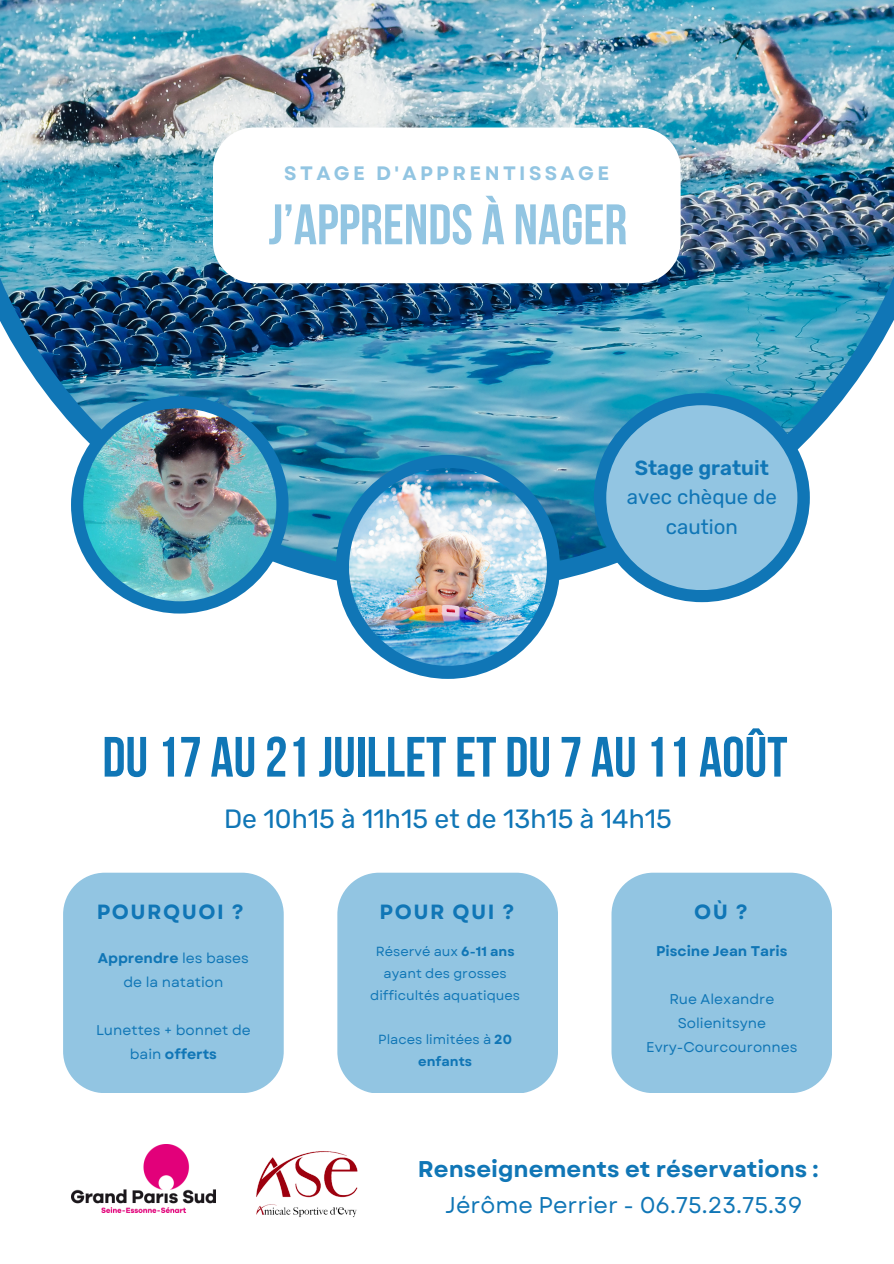
<style>
.page{position:relative;width:894px;height:1264px;background:#fff}
.page>*{position:absolute;margin:0;border:0;box-sizing:border-box;transform-origin:0 0}
.t1{font:57px "Bebas Neue Cyrillic";color:#92c5e2}
.t2{font:56.7px "Bebas Neue Cyrillic";color:#1076b6}
.t3{font:26.4px "Rubik";color:#1076b6}
.t4{font:700 22.8px/36px "Garet";color:#1076b6;text-align:center}
.t5{font:700 20.55px "Garet";letter-spacing:.075em;color:#1076b6}
.t6{font:20.4px/29.2px "Rubik";color:#1076b6;text-align:center}
.t7{font:700 19.35px "Garet";letter-spacing:.175em;color:#92c5e2}
.t8{font:14.1px/23.9px "Garet";color:#1076b6;text-align:center}
.t9{font:700 14.1px "Garet";color:#1076b6}
.t10{font:13.2px/22px "Garet";color:#1076b6;text-align:center}
.s1{font-weight:600}
.s2{font-weight:700}
.s3{font-weight:400}
</style>
<div class="page">
<img style="left:0;top:0;width:893px;height:592px">
<svg style="left:213px;top:127px;width:467px;height:156px"></svg>
<div style="left:336px;top:455px;width:224px;height:224px;background:#1076b6;border-radius:50%"></div>
<img style="left:349px;top:468px;width:197px;height:198px;border-radius:50%">
<div style="left:71px;top:396px;width:217px;height:217px;background:#1076b6;border-radius:50%"></div>
<img style="left:83px;top:408px;width:193px;height:193px;border-radius:50%">
<div style="left:593px;top:393px;width:216px;height:209px;background:#1076b6;border-radius:50%"></div>
<div style="left:606px;top:405px;width:191px;height:185px;background:#92c5e2;border-radius:50%"></div>
<img style="left:256px;top:1151px;width:102px;height:67px">
<div style="left:611px;top:872px;width:220px;height:221px;background:#92c5e2;border-radius:42px"></div>
<div style="left:337px;top:872px;width:220px;height:221px;background:#92c5e2;border-radius:42px"></div>
<div style="left:63px;top:872px;width:220px;height:221px;background:#92c5e2;border-radius:42px"></div>
<img style="left:71px;top:1144px;width:144px;height:68px">
<p class="t7" style="left:284px;top:159px;width:326px">STAGE D'APPRENTISSAGE</p>
<p class="t1" style="left:268px;top:201px;width:360px">J’APPRENDS À NAGER</p>
<p class="t6" style="left:626px;top:453px;width:152px"><span class="s1">Stage gratuit </span>avec chèque de caution</p>
<p class="t2" style="left:102px;top:734px;width:686px">DU17 AU21JUILLETET DU7 AU11 AOÛT</p>
<p class="t3" style="left:224px;top:802px;width:449px">De 10h15 à 11h15 et de 13h15 à 14h15</p>
<p class="t5" style="left:97px;top:896px;width:148px">POURQUOI ?</p>
<p class="t5" style="left:379px;top:896px;width:136px">POUR QUI ?</p>
<p class="t5" style="left:694px;top:897px;width:55px">OÙ ?</p>
<p class="t8" style="left:98px;top:946px;width:153px"><span class="s2">Apprendre</span> les bases de la natation</p>
<p class="t8" style="left:96px;top:1017px;width:156px">Lunettes + bonnet de bain <span class="s2">offerts</span></p>
<p class="t9" style="left:656px;top:941px;width:133px">Piscine Jean Taris</p>
<p class="t8" style="left:669px;top:987px;width:106px">Rue Alexandre<br>Solienitsyne</p>
<p class="t8" style="left:646px;top:1035px;width:153px">Evry-Courcouronnes</p>
<p class="t10" style="left:370px;top:940px;width:151px">Réservé aux <span class="s2">6-11 ans </span>ayant des grosses difficultés aquatiques</p>
<p class="t10" style="left:378px;top:1028px;width:135px">Places limitées à <span class="s2">20 enfants</span></p>
<p class="t4" style="left:418px;top:1150px;width:402px">Renseignements et réservations :<br><span class="s3">Jérôme Perrier - 06.75.23.75.39</span></p>
</div>
